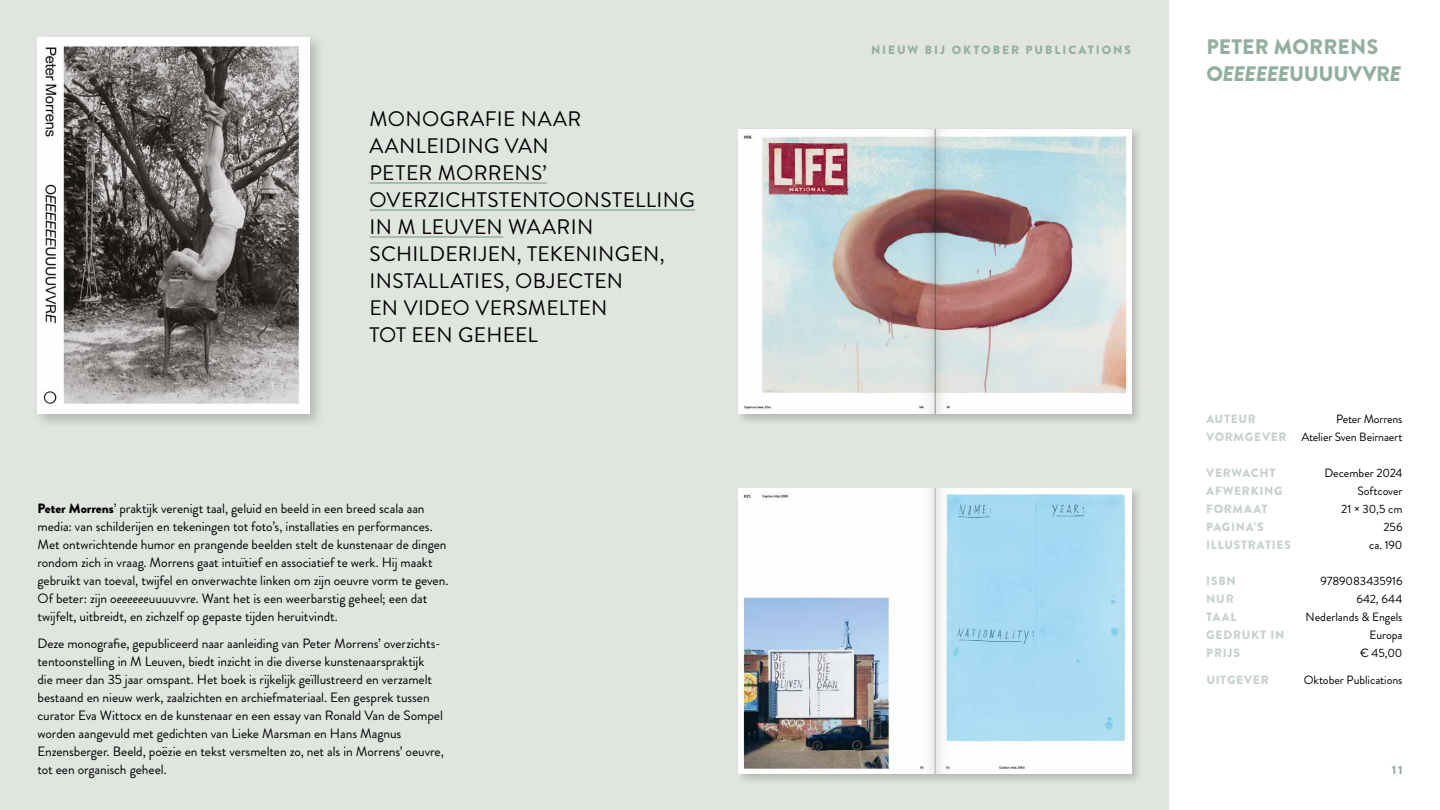
<style>
.page{position:relative;width:1440px;height:810px;background:#fff}
.page>*{position:absolute;margin:0;border:0;box-sizing:border-box;transform-origin:0 0}
.t1{font:21px/27px "Brandon Grotesque";letter-spacing:.015em;color:#000}
.t2{font:900 21px/27px "Brandon Grotesque";letter-spacing:.005em;color:#93af9f}
.t3{font:13.5px/18px "Brandon Grotesque";letter-spacing:-.005em;color:#000}
.t4{font:12px/18px "Brandon Grotesque";letter-spacing:-.01em;color:#000;text-align:right}
.t5{font:900 12px "Brandon Grotesque";letter-spacing:.06em;color:#c6d2c9}
.t6{font:900 12px "Brandon Grotesque";letter-spacing:.165em;color:#93af9f}
.s1{font-weight:900}
.s2{font-style:italic}
.s3{font-weight:900;color:#c6d2c9}
</style>
<div class="page">
<div style="left:0;top:0;width:1169px;height:810px;background:#e0e5e0"></div>
<div style="left:735px;top:125px;width:408px;height:301px;background:#000;opacity:.2"></div>
<img style="left:739px;top:129px;width:392px;height:285px">
<svg style="left:935px;top:129px;width:25px;height:285px"></svg>
<svg style="left:911px;top:129px;width:24px;height:285px"></svg>
<div style="left:735px;top:485px;width:408px;height:301px;background:#000;opacity:.2"></div>
<img style="left:739px;top:489px;width:392px;height:285px">
<svg style="left:935px;top:489px;width:24px;height:285px"></svg>
<div style="left:911px;top:489px;width:24px;height:285px;background:linear-gradient(to right,#fff,#f1f1f1)"></div>
<div style="left:33px;top:33px;width:292px;height:396px;background:#000;opacity:.2"></div>
<img style="left:38px;top:38px;width:272px;height:376px">
<hr style="left:370px;top:182px;width:177px;height:2px;background:#93af9f">
<hr style="left:370px;top:209px;width:325px;height:2px;background:#93af9f">
<hr style="left:370px;top:236px;width:133px;height:2px;background:#93af9f">
<h1 class="t1" style="left:370px;top:106px;width:327px">MONOGRAFIE NAAR<br>AANLEIDING VAN<br>PETER MORRENS’<br>OVERZICHTSTENTOONSTELLING<br>IN M LEUVEN WAARIN<br>SCHILDERIJEN, TEKENINGEN,<br>INSTALLATIES, OBJECTEN<br>EN VIDEO VERSMELTEN<br>TOT EEN GEHEEL</h1>
<p class="t3" style="left:38px;top:500px;width:412px"><span class="s1">Peter Morrens</span>’ praktijk verenigt taal, geluid en beeld in een breed scala aan media: van schilderijen en tekeningen tot foto’s, installaties en performances.<br>Met ontwrichtende humor en prangende beelden stelt de kunstenaar de dingen rondom zich in vraag. Morrens gaat intuïtief en associatief te werk. Hij maakt gebruikt van toeval, twijfel en onverwachte linken om zijn oeuvre vorm te geven.<br>Of beter: zijn o<span class="s2">eeeeee</span>uuuuvvr<span class="s2">e</span>. Want het is een weerbarstig geheel; een dat twijfelt, uitbreidt, en zichzelf op gepaste tijden heruitvindt.</p>
<p class="t3" style="left:38px;top:635px;width:408px">Deze monografie, gepubliceerd naar aanleiding van Peter Morrens’ overzichts&shy;tentoonstelling in M Leuven, biedt inzicht in die diverse kunstenaarspraktijk<br>die meer dan 35 jaar omspant. Het boek is rijkelijk geïllustreerd en verzamelt bestaand en nieuw werk, zaalzichten en archiefmateriaal. Een gesprek tussen curator Eva Wittocx en de kunstenaar en een essay van Ronald Van de Sompel worden aangevuld met gedichten van Lieke Marsman en Hans Magnus Enzensberger. Beeld, poëzie en tekst versmelten zo, net als in Morrens’ oeuvre, tot een organisch geheel.</p>
<p class="t6" style="left:871px;top:41px;width:262px">NIEUW BIJ OKTOBER PUBLICATIONS</p>
<h1 class="t2" style="left:1206px;top:34px;width:196px">PETER MORRENS<br>O<span class="s2">EEEEEE</span>UUUUVVR<span class="s2">E</span></h1>
<p class="t4" style="left:1206px;top:410px;width:198px">Peter Morrens<br><span class="s3">VORMGEVER</span> Atelier Sven Beirnaert</p>
<p class="t5" style="left:1206px;top:464px;width:71px">VERWACHT</p>
<p class="t4" style="left:1324px;top:464px;width:80px">December 2024</p>
<p class="t5" style="left:1206px;top:482px;width:78px">AFWERKING</p>
<p class="t4" style="left:1357px;top:482px;width:47px">Softcover</p>
<p class="t5" style="left:1206px;top:500px;width:63px">FORMAAT</p>
<p class="t4" style="left:1341px;top:500px;width:63px">21 × 30,5 cm</p>
<p class="t5" style="left:1206px;top:518px;width:59px">PAGINA’S</p>
<p class="t4" style="left:1384px;top:518px;width:20px">256</p>
<p class="t5" style="left:1206px;top:536px;width:86px">ILLUSTRATIES</p>
<p class="t4" style="left:1369px;top:536px;width:35px">ca. 190</p>
<p class="t5" style="left:1206px;top:572px;width:31px">ISBN</p>
<p class="t4" style="left:1321px;top:572px;width:83px">9789083435916</p>
<p class="t5" style="left:1206px;top:590px;width:29px">NUR</p>
<p class="t4" style="left:1356px;top:590px;width:48px">642, 644</p>
<p class="t5" style="left:1206px;top:608px;width:32px">TAAL</p>
<p class="t4" style="left:1306px;top:608px;width:99px">Nederlands &amp; Engels</p>
<p class="t5" style="left:1206px;top:626px;width:79px">GEDRUKT IN</p>
<p class="t4" style="left:1370px;top:626px;width:34px">Europa</p>
<p class="t5" style="left:1206px;top:644px;width:35px">PRIJS</p>
<p class="t4" style="left:1360px;top:644px;width:44px">€ 45,00</p>
<p class="t5" style="left:1206px;top:671px;width:64px">UITGEVER</p>
<p class="t4" style="left:1304px;top:671px;width:100px">Oktober Publications</p>
<p class="t5" style="left:1206px;top:410px;width:51px">AUTEUR</p>
<p class="t6" style="left:1392px;top:761px;width:12px">11</p>
</div>
